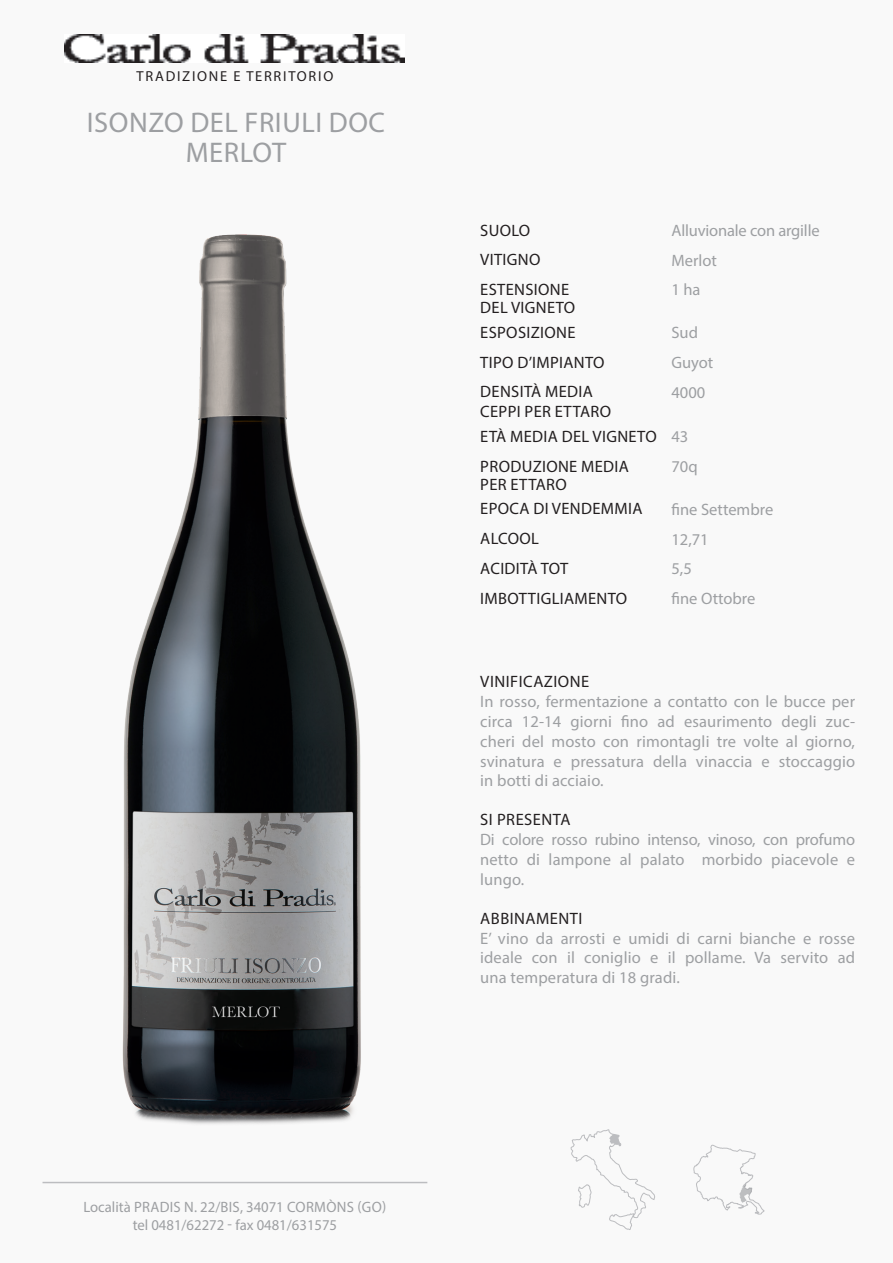
<style>
.page{position:relative;width:893px;height:1263px;background:#f9f9f9}
.page>*{position:absolute;margin:0;border:0;box-sizing:border-box;transform-origin:0 0}
.t1{font:28.5px/30px "Myriad Pro";letter-spacing:.02em;color:#9d9fa2;text-align:center}
.t2{font:16.5px/19.8px "Myriad Pro";letter-spacing:.01em;color:#9d9fa2;text-align:justify}
.t3{font:16.5px/18px "Myriad Pro";letter-spacing:.02em;color:#231f20}
.t4{font:16.5px "Myriad Pro";letter-spacing:-.01em;color:#9d9fa2}
.t5{font:15px/18px "Myriad Pro";color:#9d9fa2;text-align:center}
.t6{font:14.4px "Myriad Pro";letter-spacing:.12em;color:#231f20}
.s1{color:#9d9fa2}
</style>
<div class="page">
<hr style="left:43px;top:1182px;width:384px;height:1px;background:#bcbdc0">
<img style="left:65px;top:34px;width:340px;height:29px">
<svg style="left:693px;top:1144px;width:72px;height:71px"></svg>
<svg style="left:570px;top:1129px;width:85px;height:101px"></svg>
<img style="left:122px;top:234px;width:239px;height:890px">
<p class="t6" style="left:137px;top:68px;width:198px">TRADIZIONE E TERRITORIO</p>
<h1 class="t1" style="left:87px;top:106px;width:300px">ISONZO DEL FRIULI DOC<br>MERLOT</h1>
<p class="t5" style="left:83px;top:1198px;width:304px">Località PRADIS N. 22/BIS, 34071 CORMÒNS (GO) tel 0481/62272 - fax 0481/631575</p>
<p class="t3" style="left:480px;top:221px;width:52px">SUOLO</p>
<p class="t4" style="left:671px;top:220px;width:150px">Alluvionale con argille</p>
<p class="t3" style="left:480px;top:251px;width:62px">VITIGNO</p>
<p class="t2" style="left:671px;top:250px;width:47px">Merlot</p>
<p class="t3" style="left:480px;top:280px;width:96px">ESTENSIONE<br>DEL VIGNETO</p>
<p class="t2" style="left:671px;top:280px;width:31px">1 ha</p>
<p class="t3" style="left:480px;top:323px;width:97px">ESPOSIZIONE</p>
<p class="t2" style="left:671px;top:322px;width:28px">Sud</p>
<p class="t3" style="left:480px;top:353px;width:126px">TIPO D’IMPIANTO</p>
<p class="t2" style="left:671px;top:352px;width:43px">Guyot</p>
<p class="t3" style="left:480px;top:382px;width:132px;line-height:19.8px">DENSITÀ MEDIA<br>CEPPI PER ETTARO</p>
<p class="t2" style="left:671px;top:382px;width:35px">4000</p>
<p class="t3" style="left:480px;top:421px;width:210px;line-height:29.7px">ETÀ MEDIA DEL VIGNETO <span class="s1">43<br></span>PRODUZIONE MEDIA</p>
<p class="t3" style="left:480px;top:475px;width:88px">PER ETTARO</p>
<p class="t2" style="left:671px;top:456px;width:28px">70q</p>
<p class="t3" style="left:480px;top:500px;width:164px">EPOCA DI VENDEMMIA</p>
<p class="t2" style="left:671px;top:499px;width:103px">fine Settembre</p>
<p class="t3" style="left:480px;top:529px;width:60px">ALCOOL</p>
<p class="t2" style="left:671px;top:529px;width:39px">12,71</p>
<p class="t3" style="left:480px;top:559px;width:90px">ACIDITÀ TOT</p>
<p class="t2" style="left:671px;top:559px;width:22px">5,5</p>
<p class="t3" style="left:480px;top:589px;width:148px">IMBOTTIGLIAMENTO</p>
<p class="t2" style="left:671px;top:588px;width:85px">fine Ottobre</p>
<p class="t3" style="left:480px;top:673px;width:111px">VINIFICAZIONE</p>
<p class="t2" style="left:480px;top:691px;width:376px">In rosso, fermentazione a contatto con le bucce per circa 12-14 giorni fino ad esaurimento degli zuc&shy;cheri del mosto con rimontagli tre volte al giorno, svinatura e pressatura della vinaccia e stoccaggio in botti di acciaio.</p>
<p class="t3" style="left:480px;top:811px;width:92px">SI PRESENTA</p>
<p class="t2" style="left:480px;top:829px;width:376px">Di colore rosso rubino intenso, vinoso, con profumo netto di lampone al palato morbido piacevole e lungo.</p>
<p class="t3" style="left:480px;top:909px;width:104px">ABBINAMENTI</p>
<p class="t2" style="left:480px;top:928px;width:376px">E’ vino da arrosti e umidi di carni bianche e rosse ideale con il coniglio e il pollame. Va servito ad una temperatura di 18 gradi.</p>
</div>
